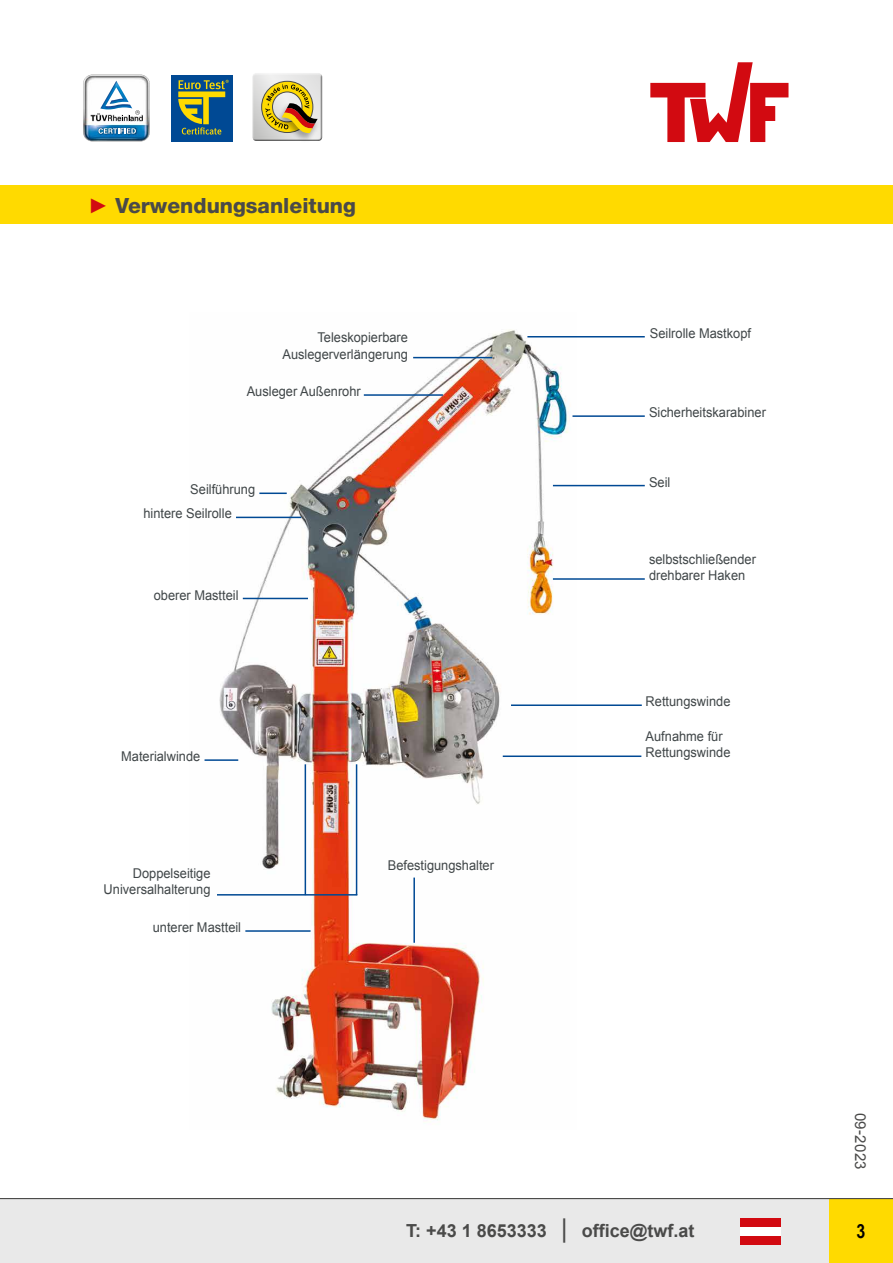
<style>
.page{position:relative;width:893px;height:1263px;background:#fff}
.page>*{position:absolute;margin:0;border:0;box-sizing:border-box;transform-origin:0 0}
.t1{font:800 21px "Helvetica Neue";color:#4a4a49}
.t2{font:700 19.5px "Arial Narrow";color:#000}
.t3{font:700 18px "Arial";color:#4a4a49}
.t4{font:15px "Arial";letter-spacing:.02em;color:#4a4a49}
.t5{font:13.5px/16.5px "Arial";color:#404648;scale:.95 1}
.s1{font-family:"Arial";font-weight:900;color:#d20a11}
.s2{font-size:18.3px}
.s3{font-size:25.95px}
</style>
<div class="page">
<svg style="left:650px;top:62px;width:138px;height:80px"></svg>
<div style="left:250px;top:73px;width:73px;height:68px;background:#000;opacity:.75"></div>
<div style="left:274px;top:103px;width:46px;height:40px;background:#000;opacity:.33"></div>
<svg style="left:261px;top:81px;width:57px;height:53px;background:#c5ac5e"></svg>
<img style="left:83px;top:75px;width:67px;height:66px">
<div style="left:171px;top:75px;width:62px;height:67px;background:#004994"></div>
<svg style="left:178px;top:80px;width:51px;height:55px"></svg>
<div style="left:0;top:185px;width:893px;height:39px;background:#ffda00"></div>
<div style="left:0;top:1199px;width:893px;height:64px;background:#e9e9e9"></div>
<div style="left:740px;top:1218px;width:41px;height:9px;background:#d20a11"></div>
<div style="left:740px;top:1227px;width:41px;height:8px;background:#fff"></div>
<div style="left:740px;top:1235px;width:41px;height:9px;background:#d20a11"></div>
<div style="left:829px;top:1198px;width:64px;height:65px;background:#ffda00"></div>
<hr style="left:0;top:1198px;width:893px;height:1px;background:#4a4a49">
<img style="left:204px;top:329px;width:372px;height:792px">
<hr style="left:413px;top:357px;width:79px;height:1px;background:#004994">
<hr style="left:364px;top:394px;width:79px;height:2px;background:#004994">
<hr style="left:259px;top:492px;width:28px;height:2px;background:#004994">
<hr style="left:236px;top:517px;width:65px;height:1px;background:#004994">
<hr style="left:243px;top:598px;width:65px;height:1px;background:#004994">
<hr style="left:205px;top:759px;width:33px;height:2px;background:#004994">
<hr style="left:217px;top:894px;width:140px;height:1px;background:#004994">
<hr style="left:356px;top:764px;width:1px;height:131px;background:#004994">
<hr style="left:305px;top:764px;width:1px;height:131px;background:#004994">
<hr style="left:245px;top:930px;width:66px;height:2px;background:#004994">
<hr style="left:527px;top:336px;width:118px;height:1px;background:#004994">
<hr style="left:572px;top:415px;width:73px;height:2px;background:#004994">
<hr style="left:553px;top:485px;width:92px;height:1px;background:#004994">
<hr style="left:553px;top:578px;width:92px;height:2px;background:#004994">
<hr style="left:511px;top:704px;width:131px;height:2px;background:#004994">
<hr style="left:503px;top:755px;width:138px;height:2px;background:#004994">
<hr style="left:413px;top:877px;width:2px;height:66px;background:#004994">
<h1 class="t1" style="left:88px;top:193px;width:269px"><span class="s1">►</span> Verwendungsanleitung</h1>
<p class="t5" style="left:283px;top:329px;width:134px;text-align:right">Teleskopierbare<br>Auslegerverlängerung</p>
<p class="t5" style="left:247px;top:383px;width:122px">Ausleger Außenrohr</p>
<p class="t5" style="left:143px;top:478px;width:119px;line-height:24.2px;text-indent:47px">Seilführung hintere Seilrolle</p>
<p class="t5" style="left:154px;top:587px;width:91px">oberer Mastteil</p>
<p class="t5" style="left:121px;top:748px;width:85px">Materialwinde</p>
<p class="t5" style="left:104px;top:865px;width:114px;text-align:right">Doppelseitige<br>Universalhalterung</p>
<p class="t5" style="left:153px;top:919px;width:95px">unterer Mastteil</p>
<p class="t5" style="left:388px;top:857px;width:113px">Befestigungshalter</p>
<p class="t5" style="left:650px;top:325px;width:108px">Seilrolle Mastkopf</p>
<p class="t5" style="left:649px;top:404px;width:125px">Sicherheitskarabiner</p>
<p class="t5" style="left:649px;top:474px;width:24px">Seil</p>
<p class="t5" style="left:649px;top:551px;width:114px">selbstschließender drehbarer Haken</p>
<p class="t5" style="left:646px;top:693px;width:91px">Rettungswinde</p>
<p class="t5" style="left:646px;top:728px;width:91px">Aufnahme für<br>Rettungswinde</p>
<p class="t4" style="left:870px;top:1113px;width:58px;rotate:90deg">09<span class="s2">-</span>2023</p>
<h3 class="t3" style="left:406px;top:1218px;width:290px">T: +43 1 8653333 <span class="s3">|</span> office@twf.at</h3>
<h2 class="t2" style="left:857px;top:1216px;width:10px">3</h2>
</div>
